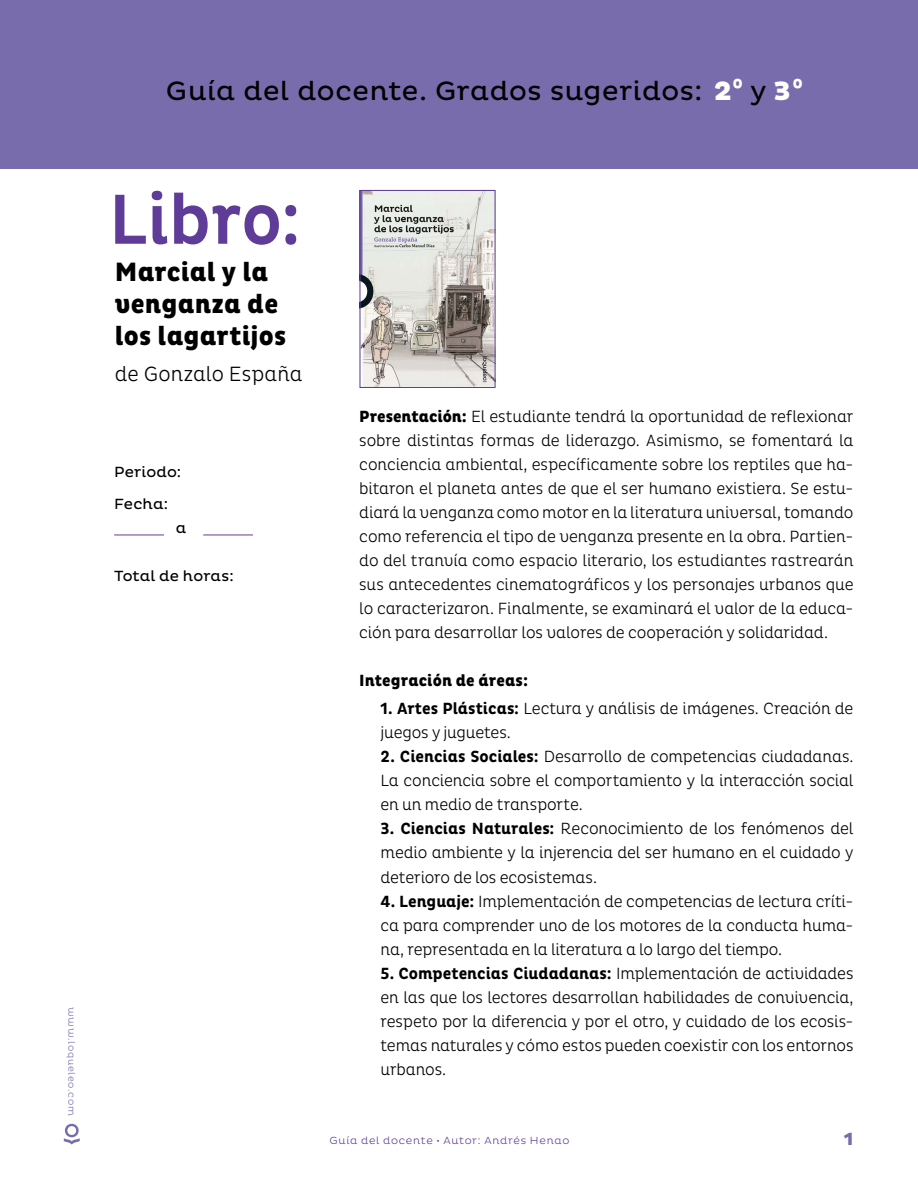
<style>
.page{position:relative;width:918px;height:1188px;background:#fff}
.page>*{position:absolute;margin:0;border:0;box-sizing:border-box;transform-origin:0 0}
.t1{font:500 72px "Pluto Cond";letter-spacing:-.005em;color:#5f3c97}
.t2{font:27px "Pluto";letter-spacing:.02em;color:#000}
.t3{font:800 27px/32.4px "Pluto Cond";letter-spacing:.005em;color:#000}
.t4{font:300 21px "Pluto Cond";letter-spacing:.005em;color:#000}
.t5{font:800 18px "Pluto";color:#786cac}
.t6{font:300 16.5px/24px "Pluto Cond";letter-spacing:-.01em;color:#000;text-align:justify}
.t7{font:800 16.5px "Pluto Cond";letter-spacing:.005em;color:#000}
.t8{font:15px/32.5px "Pluto";letter-spacing:.01em;color:#000}
.t9{font:300 10.5px "Pluto";letter-spacing:.065em;color:#5f3c97}
.t10{font:300 9.45px "Pluto";letter-spacing:.07em;color:#786cac}
.s1{font-weight:800;color:#fff}
.s2{font-weight:800}
.s3{font-weight:700}
</style>
<div class="page">
<div style="left:0;top:0;width:918px;height:169px;background:#786cac"></div>
<svg style="left:64px;top:1124px;width:16px;height:20px"></svg>
<img style="left:361px;top:192px;width:133px;height:194px">
<div style="left:359px;top:190px;width:137px;height:198px;border:1px solid #5f3c97"></div>
<hr style="left:114px;top:535px;width:50px;height:1px;background:#5f3c97">
<hr style="left:203px;top:535px;width:50px;height:1px;background:#5f3c97">
<p class="t10" style="left:77px;top:1007px;width:110px;rotate:90deg">www.loqueleo.com</p>
<h2 class="t2" style="left:166px;top:75px;width:639px">Guía del docente. Grados sugeridos: <span class="s1">2⁰</span> y <span class="s1">3⁰</span></h2>
<h1 class="t1" style="left:109px;top:178px;width:194px">Libro:</h1>
<h2 class="t3" style="left:115px;top:256px;width:173px">Marcial y la venganza de los lagartijos</h2>
<p class="t4" style="left:115px;top:362px;width:189px">de Gonzalo España</p>
<p class="t8" style="left:114px;top:456px;width:69px">Periodo:<br>Fecha:</p>
<p class="t8" style="left:176px;top:512px;width:12px">a</p>
<p class="t8" style="left:114px;top:560px;width:121px">Total de horas:</p>
<p class="t6" style="left:359px;top:405px;width:496px"><span class="s2">Presentación:</span> El estudiante tendrá la oportunidad de reflexionar sobre distintas formas de liderazgo. Asimismo, se fomentará la conciencia ambiental, específicamente sobre los reptiles que ha&shy;bitaron el planeta antes de que el ser humano existiera. Se estu&shy;diará la venganza como motor en la literatura universal, tomando como referencia el tipo de venganza presente en la obra. Partien&shy;do del tranvía como espacio literario, los estudiantes rastrearán sus antecedentes cinematográficos y los personajes urbanos que lo caracterizaron. Finalmente, se examinará el valor de la educa&shy;ción para desarrollar los valores de cooperación y solidaridad.</p>
<p class="t7" style="left:359px;top:671px;width:170px">Integración de áreas:</p>
<p class="t6" style="left:381px;top:697px;width:474px"><span class="s3">1. Artes Plásticas:</span> Lectura y análisis de imágenes. Creación de juegos y juguetes.</p>
<p class="t6" style="left:381px;top:745px;width:475px"><span class="s3">2. Ciencias Sociales:</span> Desarrollo de competencias ciudadanas.<br>La conciencia sobre el comportamiento y la interacción social en un medio de transporte.</p>
<p class="t6" style="left:381px;top:817px;width:475px"><span class="s3">3. Ciencias Naturales:</span> Reconocimiento de los fenómenos del medio ambiente y la injerencia del ser humano en el cuidado y deterioro de los ecosistemas.</p>
<p class="t6" style="left:381px;top:889px;width:474px"><span class="s3">4. Lenguaje:</span> Implementación de competencias de lectura críti&shy;ca para comprender uno de los motores de la conducta huma&shy;na, representada en la literatura a lo largo del tiempo.</p>
<p class="t6" style="left:381px;top:961px;width:475px"><span class="s3">5. Competencias Ciudadanas:</span> Implementación de actividades en las que los lectores desarrollan habilidades de convivencia, respeto por la diferencia y por el otro, y cuidado de los ecosis&shy;temas naturales y cómo estos pueden coexistir con los entornos urbanos.</p>
<p class="t9" style="left:330px;top:1135px;width:241px">Guía del docente • Autor: Andrés Henao</p>
<p class="t5" style="left:844px;top:1128px;width:11px">1</p>
</div>
